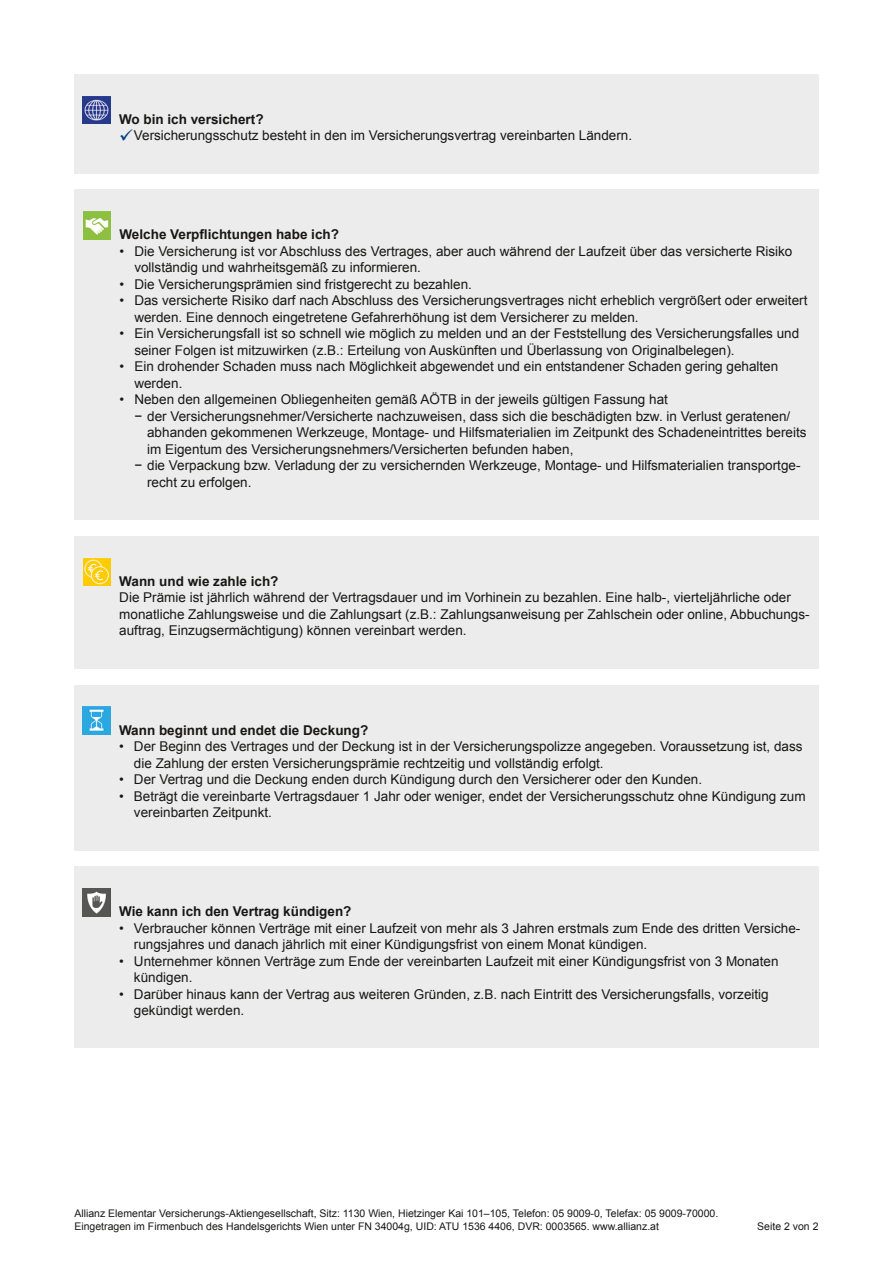
<style>
.page{position:relative;width:893px;height:1263px;background:#fff}
.page>*{position:absolute;margin:0;border:0;box-sizing:border-box;transform-origin:0 0}
.t1{font:13.5px/16.5px "Arial";color:#181716}
.t2{font:700 13.5px "Arial";color:#181716}
.t3{font:10.5px/12.8px "Arial";color:#181716}
.s1{color:#003d84}
</style>
<div class="page">
<div style="left:74px;top:74px;width:745px;height:99px;background:#ececec"></div>
<div style="left:75px;top:190px;width:744px;height:330px;background:#ececec"></div>
<div style="left:74px;top:536px;width:745px;height:132px;background:#ececec"></div>
<div style="left:74px;top:685px;width:745px;height:165px;background:#ececec"></div>
<img style="left:83px;top:96px;width:28px;height:28px">
<img style="left:83px;top:212px;width:28px;height:27px">
<img style="left:83px;top:558px;width:28px;height:28px">
<img style="left:83px;top:707px;width:28px;height:27px">
<div style="left:74px;top:866px;width:745px;height:182px;background:#ececec"></div>
<img style="left:83px;top:888px;width:28px;height:28px">
<p class="t2" style="left:119px;top:110px;width:146px">Wo bin ich versichert?</p>
<p class="t1" style="left:119px;top:128px;width:515px"><span class="s1">✓</span>Versicherungsschutz besteht in den im Versicherungsvertrag vereinbarten Ländern.</p>
<p class="t2" style="left:119px;top:226px;width:221px">Welche Verpflichtungen habe ich?</p>
<p class="t1" style="left:134px;top:243px;width:660px;text-indent:-15px">• Die Versicherung ist vor Abschluss des Vertrages, aber auch während der Laufzeit über das versicherte Risiko vollständig und wahrheitsgemäß zu informieren.</p>
<p class="t1" style="left:119px;top:276px;width:354px">• Die Versicherungsprämien sind fristgerecht zu bezahlen.</p>
<p class="t1" style="left:134px;top:293px;width:675px;text-indent:-15px">• Das versicherte Risiko darf nach Abschluss des Versicherungsvertrages nicht erheblich vergrößert oder erweitert werden. Eine dennoch eingetretene Gefahrerhöhung ist dem Versicherer zu melden.</p>
<p class="t1" style="left:134px;top:326px;width:666px;text-indent:-15px">• Ein Versicherungsfall ist so schnell wie möglich zu melden und an der Feststellung des Versicherungsfalles und seiner Folgen ist mitzuwirken (z.B.: Erteilung von Auskünften und Überlassung von Originalbelegen).</p>
<p class="t1" style="left:134px;top:359px;width:645px;text-indent:-15px">• Ein drohender Schaden muss nach Möglichkeit abgewendet und ein entstandener Schaden gering gehalten werden.</p>
<p class="t1" style="left:120px;top:392px;width:550px">• Neben den allgemeinen Obliegenheiten gemäß AÖTB in der jeweils gültigen Fassung hat</p>
<p class="t1" style="left:134px;top:408px;width:657px">− der Versicherungsnehmer/Versicherte nachzuweisen, dass sich die beschädigten bzw. in Verlust geratenen/</p>
<p class="t1" style="left:147px;top:425px;width:661px">abhanden gekommenen Werkzeuge, Montage- und Hilfsmaterialien im Zeitpunkt des Schadeneintrittes bereits</p>
<p class="t1" style="left:147px;top:441px;width:428px">im Eigentum des Versicherungsnehmers/Versicherten befunden haben,</p>
<p class="t1" style="left:134px;top:458px;width:668px">− die Verpackung bzw. Verladung der zu versichernden Werkzeuge, Montage- und Hilfsmaterialien transportge-</p>
<p class="t1" style="left:147px;top:474px;width:106px">recht zu erfolgen.</p>
<p class="t2" style="left:119px;top:572px;width:161px">Wann und wie zahle ich?</p>
<p class="t1" style="left:119px;top:590px;width:692px">Die Prämie ist jährlich während der Vertragsdauer und im Vorhinein zu bezahlen. Eine halb-, vierteljährliche oder monatliche Zahlungsweise und die Zahlungsart (z.B.: Zahlungsanweisung per Zahlschein oder online, Abbuchungs&shy;auftrag, Einzugsermächtigung) können vereinbart werden.</p>
<p class="t2" style="left:119px;top:721px;width:251px">Wann beginnt und endet die Deckung?</p>
<p class="t1" style="left:134px;top:738px;width:670px;text-indent:-15px">• Der Beginn des Vertrages und der Deckung ist in der Versicherungspolizze angegeben. Voraussetzung ist, dass die Zahlung der ersten Versicherungsprämie rechtzeitig und vollständig erfolgt.</p>
<p class="t1" style="left:119px;top:771px;width:585px">• Der Vertrag und die Deckung enden durch Kündigung durch den Versicherer oder den Kunden.</p>
<p class="t1" style="left:134px;top:788px;width:673px;text-indent:-15px">• Beträgt die vereinbarte Vertragsdauer 1 Jahr oder weniger, endet der Versicherungsschutz ohne Kündigung zum vereinbarten Zeitpunkt.</p>
<p class="t2" style="left:119px;top:902px;width:234px">Wie kann ich den Vertrag kündigen?</p>
<p class="t1" style="left:134px;top:920px;width:668px;text-indent:-15px">• Verbraucher können Verträge mit einer Laufzeit von mehr als 3 Jahren erstmals zum Ende des dritten Versiche&shy;rungsjahres und danach jährlich mit einer Kündigungsfrist von einem Monat kündigen.</p>
<p class="t1" style="left:134px;top:953px;width:646px;text-indent:-15px">• Unternehmer können Verträge zum Ende der vereinbarten Laufzeit mit einer Kündigungsfrist von 3 Monaten kündigen.</p>
<p class="t1" style="left:134px;top:986px;width:636px;text-indent:-15px">• Darüber hinaus kann der Vertrag aus weiteren Gründen, z.B. nach Eintritt des Versicherungsfalls, vorzeitig gekündigt werden.</p>
<p class="t3" style="left:74px;top:1207px;width:645px">Allianz Elementar Versicherungs-Aktiengesellschaft, Sitz: 1130 Wien, Hietzinger Kai 101–105, Telefon: 05 9009-0, Telefax: 05 9009-70000.<br>Eingetragen im Firmenbuch des Handelsgerichts Wien unter FN 34004g, UID: ATU 1536 4406, DVR: 0003565. www.allianz.at</p>
<p class="t3" style="left:757px;top:1219px;width:63px">Seite 2 von 2</p>
</div>
